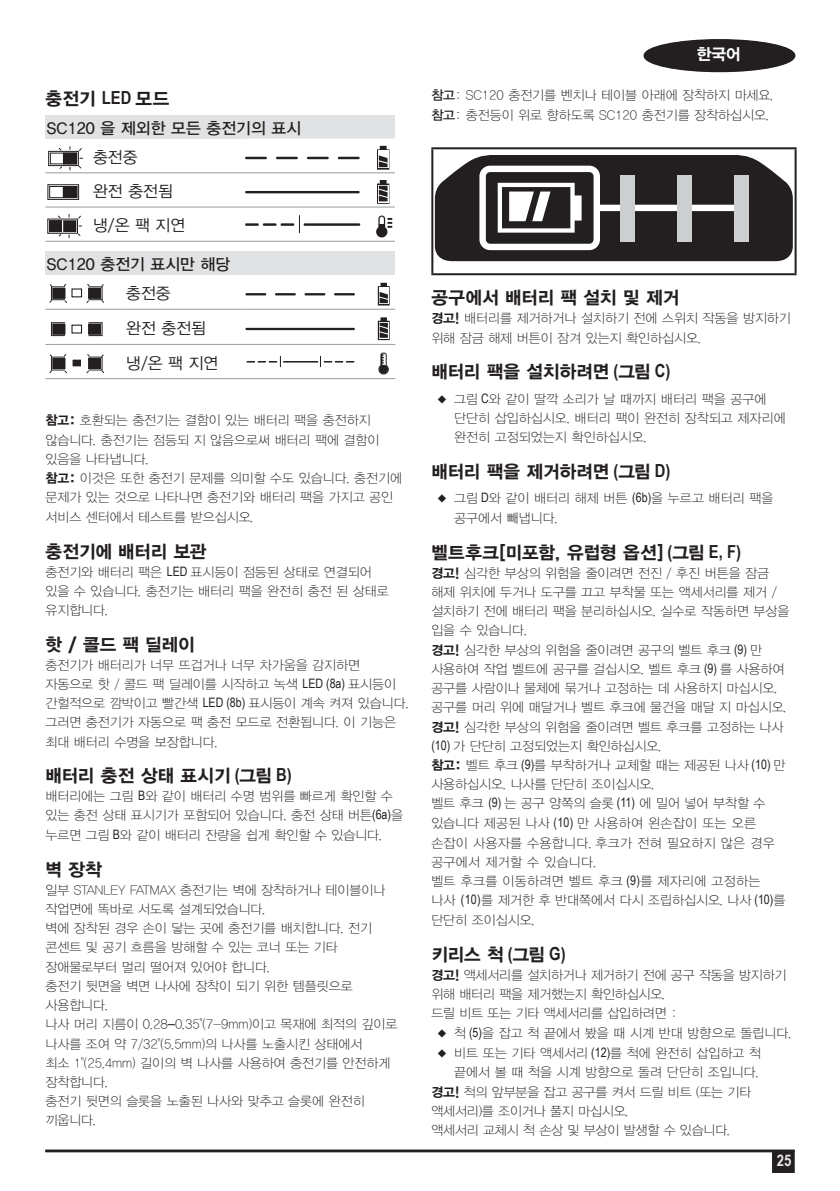
<style>
.page{position:relative;width:840px;height:1191px;background:#fff}
.page>*{position:absolute;margin:0;border:0;box-sizing:border-box;transform-origin:0 0}
.t1{font:18px "YDIYGO350";letter-spacing:-.005em;color:#231f20}
.t2{font:16px/28.8px "YDIYGO330";letter-spacing:.005em;color:#231f20}
.t3{font:16px/34.2px "YDIYGO320";letter-spacing:.005em;color:#231f20}
.t4{font:16px "YDIYGO350";color:#fff}
.t5{font:700 16px "Arial Narrow";color:#e6e7e9}
.t6{font:13px/19.2px "YDIYGO310";color:#231f20}
.s1{font-family:"Arial Narrow";font-weight:700}
.s2{font-family:"YDIYGO320"}
.s3{font-family:"YDIYGO350"}
.s4{font-family:"Arial Narrow"}
.s5{font-family:"Arial"}
.s6{font-family:"YDIYGO330"}
</style>
<div class="page">
<hr style="left:45px;top:1150px;width:749px;height:2px;background:#231f20">
<div style="left:772px;top:1151px;width:21px;height:21px;background:#231f20"></div>
<div style="left:771px;top:1150px;width:23px;height:23px;border:2px solid #231f20"></div>
<div style="left:643px;top:39px;width:152px;height:33px;border:2px solid #231f20;border-radius:50%"></div>
<div style="left:644px;top:40px;width:150px;height:31px;background:#231f20;border-radius:50%"></div>
<div style="left:644px;top:40px;width:150px;height:31px;border:1px solid #231f20;border-radius:50%"></div>
<hr style="left:45px;top:1149px;width:749px;height:2px;background:#231f20">
<div style="left:45px;top:115px;width:350px;height:24px;background:#e1e2e4"></div>
<hr style="left:45px;top:172px;width:47px;height:1px;background:#969d9d">
<hr style="left:92px;top:172px;width:151px;height:1px;background:#969d9d">
<hr style="left:45px;top:206px;width:47px;height:1px;background:#969d9d">
<hr style="left:92px;top:206px;width:151px;height:1px;background:#969d9d">
<hr style="left:45px;top:241px;width:47px;height:1px;background:#969d9d">
<hr style="left:92px;top:241px;width:151px;height:1px;background:#969d9d">
<div style="left:48px;top:151px;width:30px;height:15px;border:1px solid #231f20"></div>
<div style="left:50px;top:153px;width:27px;height:11px;border:1px solid #231f20"></div>
<svg style="left:58px;top:146px;width:25px;height:24px"></svg>
<div style="left:49px;top:186px;width:28px;height:12px;border:1px solid #231f20"></div>
<div style="left:63px;top:186px;width:14px;height:11px;background:#231f20"></div>
<div style="left:63px;top:186px;width:14px;height:12px;border:1px solid #231f20"></div>
<div style="left:48px;top:219px;width:30px;height:14px;border:1px solid #231f20"></div>
<div style="left:49px;top:221px;width:14px;height:10px;background:#231f20"></div>
<div style="left:49px;top:221px;width:14px;height:11px;border:1px solid #231f20"></div>
<svg style="left:58px;top:214px;width:24px;height:24px"></svg>
<svg style="left:243px;top:145px;width:152px;height:97px"></svg>
<div style="left:45px;top:252px;width:350px;height:23px;background:#e1e2e4"></div>
<hr style="left:125px;top:309px;width:119px;height:1px;background:#969d9d">
<hr style="left:125px;top:344px;width:119px;height:1px;background:#969d9d">
<hr style="left:45px;top:309px;width:80px;height:1px;background:#969d9d">
<hr style="left:45px;top:344px;width:80px;height:1px;background:#969d9d">
<hr style="left:45px;top:378px;width:80px;height:1px;background:#969d9d">
<hr style="left:125px;top:378px;width:119px;height:1px;background:#969d9d">
<svg style="left:49px;top:283px;width:18px;height:20px"></svg>
<svg style="left:86px;top:283px;width:18px;height:20px"></svg>
<div style="left:71px;top:288px;width:11px;height:9px;border:1px solid #231f20"></div>
<svg style="left:51px;top:322px;width:14px;height:14px"></svg>
<div style="left:53px;top:324px;width:12px;height:10px;background:#231f20"></div>
<svg style="left:88px;top:322px;width:14px;height:14px"></svg>
<div style="left:88px;top:324px;width:13px;height:10px;background:#231f20"></div>
<div style="left:88px;top:324px;width:12px;height:10px;border:1px solid #231f20"></div>
<div style="left:71px;top:324px;width:11px;height:9px;border:1px solid #231f20"></div>
<div style="left:72px;top:359px;width:9px;height:8px;background:#231f20"></div>
<div style="left:71px;top:358px;width:11px;height:9px;border:1px solid #fff"></div>
<svg style="left:49px;top:354px;width:18px;height:19px"></svg>
<svg style="left:86px;top:354px;width:18px;height:19px"></svg>
<svg style="left:244px;top:282px;width:151px;height:97px"></svg>
<hr style="left:431px;top:147px;width:365px;height:2px;background:#231f20">
<hr style="left:431px;top:149px;width:2px;height:124px;background:#231f20">
<hr style="left:794px;top:149px;width:2px;height:124px;background:#231f20">
<hr style="left:431px;top:273px;width:365px;height:2px;background:#231f20">
<svg style="left:434px;top:155px;width:358px;height:106px"></svg>
<div style="left:620px;top:175px;width:14px;height:67px;background:#cdced0"></div>
<div style="left:677px;top:175px;width:14px;height:67px;background:#cdced0"></div>
<div style="left:733px;top:175px;width:14px;height:67px;background:#cdced0"></div>
<p class="t1" style="left:45px;top:89px;width:125px">충전기 <span class="s1">LED</span> 모드</p>
<p class="t2" style="left:93px;top:114px;width:209px;text-indent:-46px">SC120 을 제외한 모든 충전기의 표시 <span class="s2">충전중</span></p>
<p class="t3" style="left:93px;top:174px;width:93px">완전 충전됨 냉/온 팩 지연</p>
<p class="t2" style="left:126px;top:250px;width:105px;text-indent:-79px">SC120 충전기 표시만 해당 <span class="s2">충전중</span></p>
<p class="t3" style="left:126px;top:311px;width:93px">완전 충전됨 냉/온 팩 지연</p>
<p class="t6" style="left:45px;top:411px;width:358px"><span class="s3">참고:</span> 호환되는 충전기는 결함이 있는 배터리 팩을 충전하지 않습니다. 충전기는 점등되 지 않음으로써 배터리 팩에 결함이 있음을 나타냅니다.<br><span class="s3">참고:</span> 이것은 또한 충전기 문제를 의미할 수도 있습니다. 충전기에 문제가 있는 것으로 나타나면 충전기와 배터리 팩을 가지고 공인 서비스 센터에서 테스트를 받으십시오.</p>
<p class="t1" style="left:45px;top:542px;width:162px">충전기에 배터리 보관</p>
<p class="t6" style="left:45px;top:562px;width:344px">충전기와 배터리 팩은 <span class="s4">LED</span> 표시등이 점등된 상태로 연결되어 있을 수 있습니다. 충전기는 배터리 팩을 완전히 충전 된 상태로 유지합니다.</p>
<p class="t1" style="left:45px;top:635px;width:151px">핫 / 콜드 팩 딜레이</p>
<p class="t6" style="left:45px;top:655px;width:364px">충전기가 배터리가 너무 뜨겁거나 너무 차가움을 감지하면 자동으로 핫 / 콜드 팩 딜레이를 시작하고 녹색 <span class="s4">LED (8a)</span> 표시등이 간헐적으로 깜박이고 빨간색 <span class="s4">LED (8b)</span> 표시등이 계속 켜져 있습니다. 그러면 충전기가 자동으로 팩 충전 모드로 전환됩니다. 이 기능은 최대 배터리 수명을 보장합니다.</p>
<p class="t1" style="left:45px;top:766px;width:248px">배터리 충전 상태 표시기 <span class="s1">(</span>그림 <span class="s1">B)</span></p>
<p class="t6" style="left:45px;top:786px;width:359px">배터리에는 그림 <span class="s4">B</span>와 같이 배터리 수명 범위를 빠르게 확인할 수 있는 충전 상태 표시기가 포함되어 있습니다. 충전 상태 버튼<span class="s4">(6a)</span>을 누르면 그림 <span class="s4">B</span>와 같이 배터리 잔량을 쉽게 확인할 수 있습니다.</p>
<p class="t1" style="left:45px;top:860px;width:58px">벽 장착</p>
<p class="t6" style="left:45px;top:880px;width:353px">일부 STANLEY FATMAX 충전기는 벽에 장착하거나 테이블이나 작업면에 똑바로 서도록 설계되었습니다.<br>벽에 장착된 경우 손이 닿는 곳에 충전기를 배치합니다. 전기 콘센트 및 공기 흐름을 방해할 수 있는 코너 또는 기타 장애물로부터 멀리 떨어져 있어야 합니다.<br>충전기 뒷면을 벽면 나사에 장착이 되기 위한 템플릿으로 사용합니다.<br>나사 머리 지름이 0.28<span class="s5">–</span>0.35"(7-9mm)이고 목재에 최적의 깊이로 나사를 조여 약 7/32"(5.5mm)의 나사를 노출시킨 상태에서<br>최소 1"(25.4mm) 길이의 벽 나사를 사용하여 충전기를 안전하게 장착합니다.<br>충전기 뒷면의 슬롯을 노출된 나사와 맞추고 슬롯에 완전히 끼웁니다.</p>
<p class="t4" style="left:696px;top:46px;width:46px">한국어</p>
<p class="t6" style="left:431px;top:86px;width:343px;line-height:20px"><span class="s6">참고</span>: SC120 충전기를 벤치나 테이블 아래에 장착하지 마세요. <span class="s6">참고</span>: 충전등이 위로 향하도록 SC120 충전기를 장착하십시오.</p>
<p class="t1" style="left:431px;top:288px;width:249px">공구에서 배터리 팩 설치 및 제거</p>
<p class="t6" style="left:431px;top:308px;width:361px;line-height:20px"><span class="s3">경고!</span> 배터리를 제거하거나 설치하기 전에 스위치 작동을 방지하기 위해 잠금 해제 버튼이 잠겨 있는지 확인하십시오.</p>
<p class="t1" style="left:431px;top:362px;width:240px">배터리 팩을 설치하려면 <span class="s1">(</span>그림 <span class="s1">C)</span></p>
<p class="t6" style="left:454px;top:389px;width:333px;text-indent:-17px">◆ 그림 <span class="s4">C</span>와 같이 딸깍 소리가 날 때까지 배터리 팩을 공구에 단단히 삽입하십시오. 배터리 팩이 완전히 장착되고 제자리에 완전히 고정되었는지 확인하십시오.</p>
<p class="t1" style="left:431px;top:462px;width:240px">배터리 팩을 제거하려면 <span class="s1">(</span>그림 <span class="s1">D)</span></p>
<p class="t6" style="left:454px;top:488px;width:320px;line-height:20px;text-indent:-17px">◆ 그림 <span class="s4">D</span>와 같이 배터리 해제 버튼 <span class="s4">(6b)</span>을 누르고 배터리 팩을 공구에서 빼냅니다.</p>
<p class="t1" style="left:431px;top:543px;width:311px">벨트후크[미포함, 유럽형 옵션] <span class="s1">(</span>그림 <span class="s1">E, F)</span></p>
<p class="t6" style="left:431px;top:563px;width:359px"><span class="s3">경고!</span> 심각한 부상의 위험을 줄이려면 전진 / 후진 버튼을 잠금 해제 위치에 두거나 도구를 끄고 부착물 또는 액세서리를 제거 / 설치하기 전에 배터리 팩을 분리하십시오. 실수로 작동하면 부상을 입을 수 있습니다.<br><span class="s3">경고!</span> 심각한 부상의 위험을 줄이려면 공구의 벨트 후크 <span class="s4">(9)</span> 만 사용하여 작업 벨트에 공구를 걸십시오. 벨트 후크 <span class="s4">(9)</span> 를 사용하여 공구를 사람이나 물체에 묶거나 고정하는 데 사용하지 마십시오. 공구를 머리 위에 매달거나 벨트 후크에 물건을 매달 지 마십시오. <span class="s3">경고!</span> 심각한 부상의 위험을 줄이려면 벨트 후크를 고정하는 나사 <span class="s4">(10)</span> 가 단단히 고정되었는지 확인하십시오.<br><span class="s3">참고:</span> 벨트 후크 <span class="s4">(9)</span>를 부착하거나 교체할 때는 제공된 나사 <span class="s4">(10)</span> 만 사용하십시오. 나사를 단단히 조이십시오.<br>벨트 후크 <span class="s4">(9)</span> 는 공구 양쪽의 슬롯 <span class="s4">(11)</span> 에 밀어 넣어 부착할 수 있습니다 제공된 나사 <span class="s4">(10)</span> 만 사용하여 왼손잡이 또는 오른 손잡이 사용자를 수용합니다. 후크가 전혀 필요하지 않은 경우 공구에서 제거할 수 있습니다.<br>벨트 후크를 이동하려면 벨트 후크 <span class="s4">(9)</span>를 제자리에 고정하는<br>나사 <span class="s4">(10)</span>를 제거한 후 반대쪽에서 다시 조립하십시오. 나사 <span class="s4">(10)</span>를 단단히 조이십시오.</p>
<p class="t1" style="left:431px;top:944px;width:136px">키리스 척 <span class="s1">(</span>그림 <span class="s1">G)</span></p>
<p class="t6" style="left:431px;top:965px;width:356px"><span class="s3">경고!</span> 액세서리를 설치하거나 제거하기 전에 공구 작동을 방지하기 위해 배터리 팩을 제거했는지 확인하십시오.<br>드릴 비트 또는 기타 액세서리를 삽입하려면 :</p>
<p class="t6" style="left:437px;top:1023px;width:356px">◆ 척 <span class="s4">(5)</span>을 잡고 척 끝에서 봤을 때 시계 반대 방향으로 돌립니다.</p>
<p class="t6" style="left:437px;top:1043px;width:325px">◆ 비트 또는 기타 액세서리 <span class="s4">(12)</span>를 척에 완전히 삽입하고 척</p>
<p class="t6" style="left:454px;top:1063px;width:306px">끝에서 볼 때 척을 시계 방향으로 돌려 단단히 조입니다.</p>
<p class="t6" style="left:431px;top:1082px;width:321px"><span class="s3">경고!</span> 척의 앞부분을 잡고 공구를 켜서 드릴 비트 (또는 기타</p>
<p class="t6" style="left:431px;top:1101px;width:198px">액세서리)를 조이거나 풀지 마십시오.</p>
<p class="t6" style="left:431px;top:1120px;width:300px">액세서리 교체시 척 손상 및 부상이 발생할 수 있습니다.</p>
<p class="t5" style="left:776px;top:1148px;width:16px">25</p>
</div>
